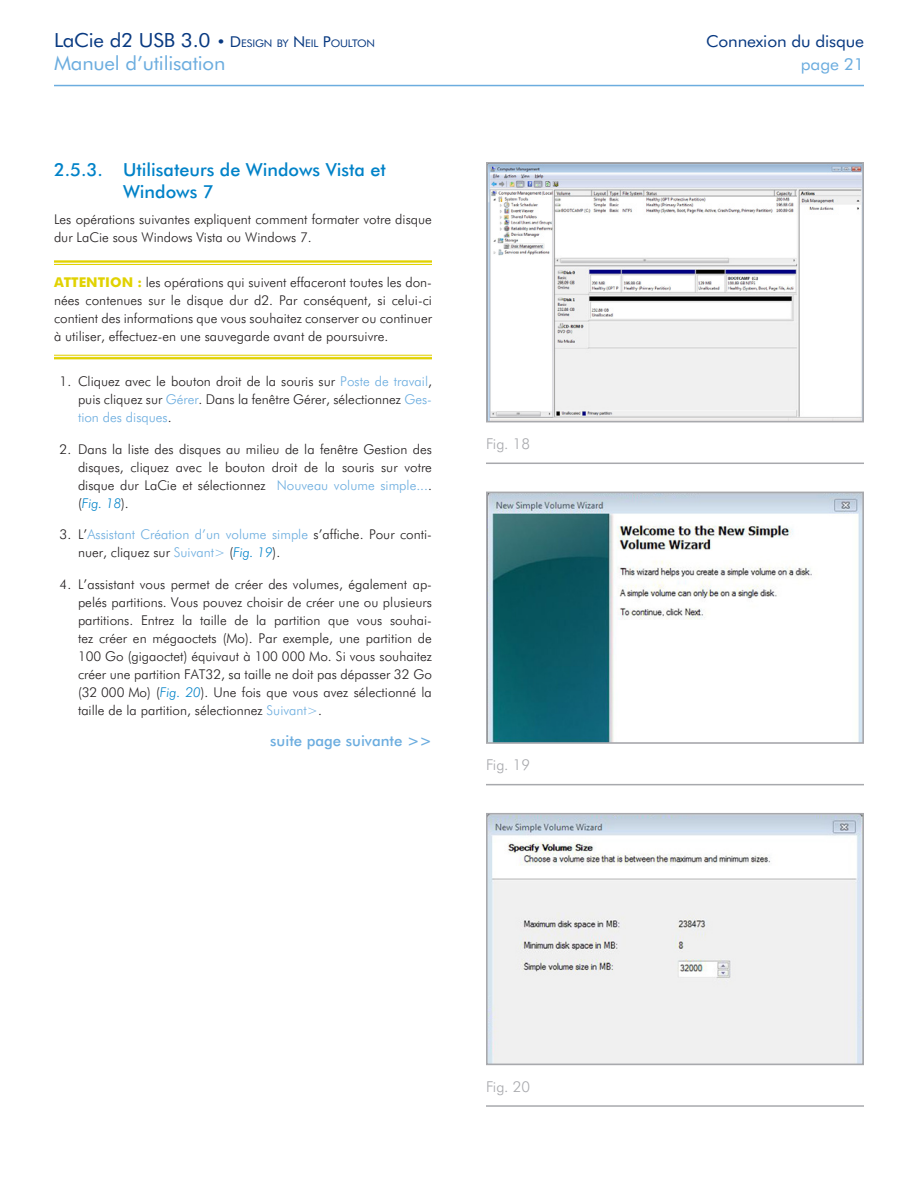
<style>
.page{position:relative;width:918px;height:1188px;background:#fff}
.page>*{position:absolute;margin:0;border:0;box-sizing:border-box;transform-origin:0 0}
.t1{font:19.5px "Futura BT";letter-spacing:-.01em;color:#6caddf;scale:1.05 1}
._1_1_1_Heading{font:500 18px/22.5px "Futura BT";color:#0082c8}
.t2{font:16.5px "Futura BT";letter-spacing:-.01em;color:#083981;scale:1.05 1}
.t3{font:16.5px "Futura BT";letter-spacing:-.01em;color:#6caddf;scale:1.05 1}
.Continued{font:500 15px "Futura BT";color:#6caddf}
.t4{font:300 15px "Futura BT";color:#a8a9ad}
.Numbering_123{font:300 13.5px/18px "Futura BT";color:#231f20;text-align:justify}
.Caution_Note{font:300 13.5px/18px "Futura BT";color:#231f20;text-align:justify}
.t5{font:10.5px "Futura BT";letter-spacing:-.015em;color:#083981;scale:1.05 1}
.s1{font-size:19.5px}
.s2{font-size:15px}
.s3{font-weight:700;color:#e1d201}
.s4{color:#6caddf}
.s5{font-style:italic;color:#0082c8}
</style>
<div class="page">
<hr style="left:54px;top:85px;width:810px;height:1px;background:#6caddf">
<div style="left:54px;top:260px;width:378px;height:5px;background:#fbf9e6"></div>
<hr style="left:54px;top:260px;width:378px;height:3px;background:#e1d201">
<hr style="left:54px;top:264px;width:378px;height:1px;background:#e1d201">
<hr style="left:54px;top:355px;width:378px;height:4px;background:#fbf9e6">
<hr style="left:54px;top:355px;width:378px;height:1px;background:#e1d201">
<hr style="left:54px;top:357px;width:378px;height:2px;background:#e1d201">
<svg style="left:486px;top:162px;width:378px;height:261px"></svg>
<hr style="left:486px;top:463px;width:378px;height:1px;background:#a8a9ad">
<svg style="left:486px;top:491px;width:378px;height:253px"></svg>
<svg style="left:486px;top:813px;width:378px;height:253px"></svg>
<hr style="left:486px;top:784px;width:378px;height:1px;background:#a8a9ad">
<hr style="left:486px;top:1105px;width:378px;height:2px;background:#a8a9ad">
<p class="t5" style="left:54px;top:37px;width:307px"><span class="s1">LaCie d2 USB 3.0</span> <span class="s2">• D</span>ESIGN BY <span class="s2">N</span>EIL <span class="s2">P</span>OULTON</p>
<p class="t2" style="left:706px;top:31px;width:152px">Connexion du disque</p>
<h1 class="t1" style="left:54px;top:52px;width:165px">Manuel d’utilisation</h1>
<p class="t3" style="left:801px;top:55px;width:62px">page 21</p>
<p class="_1_1_1_Heading" style="left:123px;top:158px;width:265px;text-indent:-69px">2.5.3. Utilisateurs de Windows Vista et<br>Windows 7</p>
<p class="Numbering_123" style="left:54px;top:210px;width:379px">Les opérations suivantes expliquent comment formater votre disque dur LaCie sous Windows Vista ou Windows 7.</p>
<p class="Caution_Note" style="left:54px;top:273px;width:380px"><span class="s3">ATTENTION :</span> les opérations qui suivent effaceront toutes les don&shy;nées contenues sur le disque dur d2. Par conséquent, si celui-ci contient des informations que vous souhaitez conserver ou continuer à utiliser, effectuez-en une sauvegarde avant de poursuivre.</p>
<p class="Numbering_123" style="left:78px;top:372px;width:356px;text-indent:-18px">1. Cliquez avec le bouton droit de la souris sur <span class="s4">Poste de travail</span>, puis cliquez sur <span class="s4">Gérer</span>. Dans la fenêtre Gérer, sélectionnez <span class="s4">Ges&shy;tion des disques</span>.</p>
<p class="Numbering_123" style="left:78px;top:440px;width:356px;text-indent:-18px">2. Dans la liste des disques au milieu de la fenêtre Gestion des disques, cliquez avec le bouton droit de la souris sur votre disque dur LaCie et sélectionnez <span class="s4">Nouveau volume simple...</span>. (<span class="s5">Fig. 18</span>).</p>
<p class="Numbering_123" style="left:78px;top:525px;width:356px;text-indent:-18px">3. L’<span class="s4">Assistant Création d’un volume simple</span> s’affiche. Pour conti&shy;nuer, cliquez sur <span class="s4">Suivant&gt;</span> (<span class="s5">Fig. 19</span>).</p>
<p class="Numbering_123" style="left:78px;top:575px;width:356px;text-indent:-18px">4. L’assistant vous permet de créer des volumes, également ap&shy;pelés partitions. Vous pouvez choisir de créer une ou plusieurs partitions. Entrez la taille de la partition que vous souhai&shy;tez créer en mégaoctets (Mo). Par exemple, une partition de 100 Go (gigaoctet) équivaut à 100 000 Mo. Si vous souhaitez créer une partition FAT32, sa taille ne doit pas dépasser 32 Go (32 000 Mo) (<span class="s5">Fig. 20</span>). Une fois que vous avez sélectionné la taille de la partition, sélectionnez <span class="s4">Suivant&gt;</span>.</p>
<p class="Continued" style="left:270px;top:732px;width:163px">suite page suivante &gt;&gt;</p>
<p class="t4" style="left:486px;top:435px;width:46px">Fig. 18</p>
<p class="t4" style="left:486px;top:756px;width:46px">Fig. 19</p>
<p class="t4" style="left:486px;top:1077px;width:46px">Fig. 20</p>
</div>
